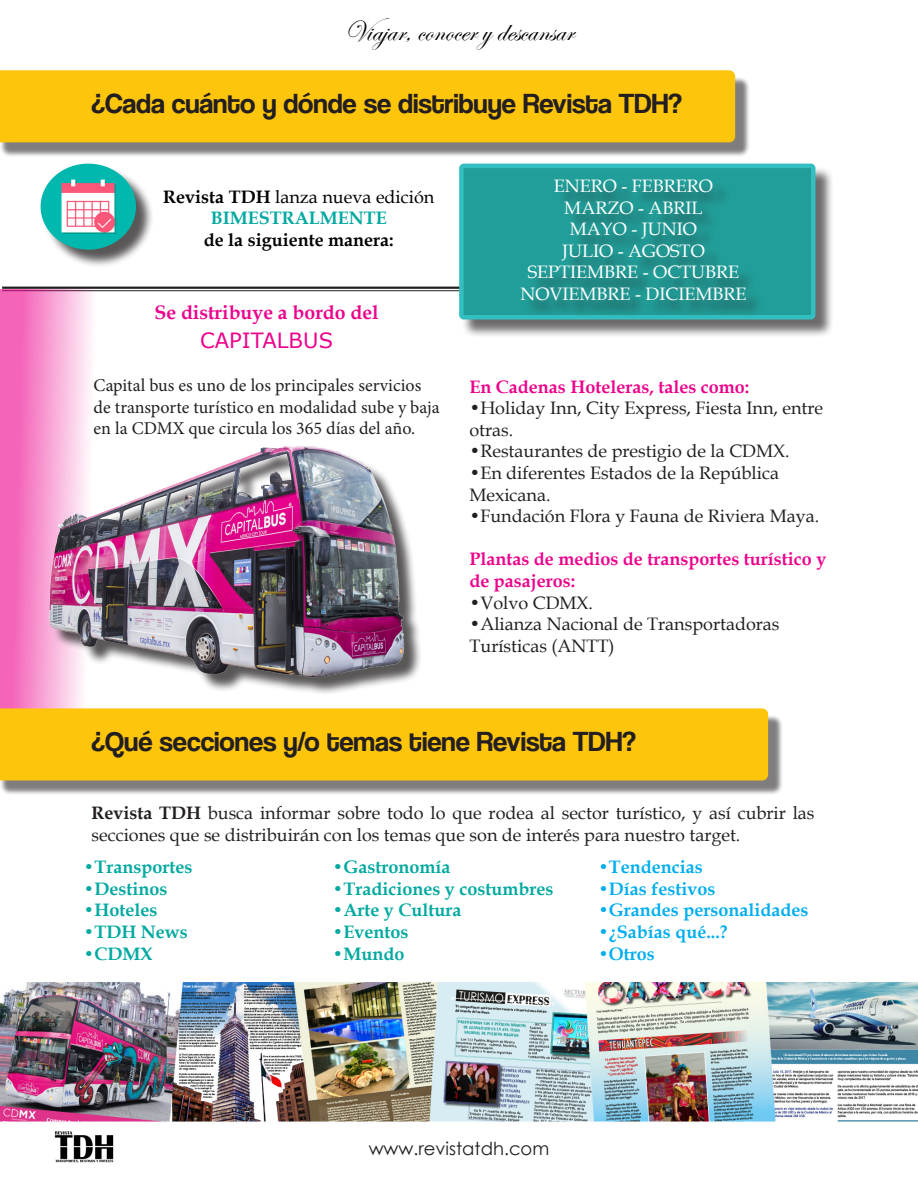
<style>
.page{position:relative;width:918px;height:1188px;background:#fff}
.page>*{position:absolute;margin:0;border:0;box-sizing:border-box;transform-origin:0 0}
.t1{font:30px "Edwardian Script ITC";color:#000}
.t2{font:28.5px "Coolvetica Rg";color:#231f20}
.t3{font:21px "MS Reference Sans Serif";color:#ed028c}
.t4{font:700 19.5px "Book Antiqua";color:#ed028c}
.t5{font:18px/21.6px "Book Antiqua";color:#231f20}
.t6{font:700 18px "Book Antiqua";color:#00a9a0}
.t7{font:18px/21.6px "Minion Pro";color:#231f20}
.t8{font:18px "Book Antiqua";color:#fff}
.t9{font:700 18px/21.6px "Book Antiqua";color:#ed028c}
.t10{font:700 18px "Book Antiqua";color:#00aeef}
.t11{font:18px "Book Antiqua";color:#000}
.t12{font:700 18px "Book Antiqua";color:#000}
.t13{font:18px "Century Gothic";color:#231f20}
.s1{font-weight:700}
</style>
<div class="page">
<img style="left:0;top:982px;width:918px;height:140px">
<hr style="left:2px;top:287px;width:476px;height:2px;background:#231f20">
<hr style="left:2px;top:290px;width:476px;height:1px;background:#231f20">
<svg style="left:0;top:289px;width:282px;height:419px"></svg>
<div style="left:461px;top:166px;width:373px;height:172px;background:#231f20;opacity:.66"></div>
<div style="left:461px;top:166px;width:352px;height:151px;background:#219e99;border-radius:2px"></div>
<div style="left:459px;top:164px;width:356px;height:156px;border:4px solid #33bfc0;border-radius:2px"></div>
<img style="left:54px;top:1131px;width:60px;height:32px">
<div style="left:0;top:76px;width:750px;height:81px;background:#231f20;opacity:.58"></div>
<div style="left:0;top:70px;width:735px;height:72px;background:#fec50d"></div>
<div style="left:525px;top:182px;width:239px;height:137px;background:#231f20;opacity:.64"></div>
<div style="left:47px;top:448px;width:398px;height:259px;background:#fff"></div>
<img style="left:22px;top:435px;width:398px;height:259px">
<div style="left:43px;top:166px;width:112px;height:102px;background:#231f20;opacity:.75"></div>
<img style="left:41px;top:164px;width:95px;height:86px">
<div style="left:0;top:714px;width:783px;height:81px;background:#231f20;opacity:.58"></div>
<div style="left:0;top:708px;width:768px;height:72px;background:#fec50d"></div>
<p class="t1" style="left:344px;top:15px;width:231px">Viajar, conocer y descansar</p>
<p class="t2" style="left:91px;top:87px;width:592px">¿Cada cuánto y dónde se distribuye Revista TDH?</p>
<p class="t11" style="left:163px;top:184px;width:273px"><span class="s1">Revista TDH</span> lanza nueva edición</p>
<p class="t6" style="left:211px;top:206px;width:178px">BIMESTRALMENTE</p>
<p class="t12" style="left:204px;top:227px;width:191px">de la siguiente manera:</p>
<p class="t8" style="left:554px;top:173px;width:161px">ENERO - FEBRERO</p>
<p class="t8" style="left:564px;top:195px;width:140px">MARZO - ABRIL</p>
<p class="t8" style="left:570px;top:217px;width:129px">MAYO - JUNIO</p>
<p class="t8" style="left:562px;top:238px;width:144px">JULIO - AGOSTO</p>
<p class="t8" style="left:528px;top:260px;width:213px">SEPTIEMBRE - OCTUBRE</p>
<p class="t8" style="left:520px;top:281px;width:228px">NOVIEMBRE - DICIEMBRE</p>
<p class="t4" style="left:155px;top:299px;width:226px">Se distribuye a bordo del</p>
<p class="t3" style="left:200px;top:327px;width:134px">CAPITALBUS</p>
<p class="t7" style="left:94px;top:375px;width:348px">Capital bus es uno de los principales servicios de transporte turístico en modalidad sube y baja en la CDMX que circula los 365 días del año.</p>
<p class="t9" style="left:469px;top:376px;width:281px">En Cadenas Hoteleras, tales como:</p>
<p class="t5" style="left:469px;top:397px;width:355px">•Holiday Inn, City Express, Fiesta Inn, entre otras.</p>
<p class="t5" style="left:469px;top:440px;width:322px">•Restaurantes de prestigio de la CDMX.</p>
<p class="t5" style="left:469px;top:462px;width:311px">•En diferentes Estados de la República<br>Mexicana.</p>
<p class="t5" style="left:469px;top:505px;width:351px">•Fundación Flora y Fauna de Riviera Maya.</p>
<p class="t9" style="left:469px;top:548px;width:358px">Plantas de medios de transportes turístico y de pasajeros:</p>
<p class="t5" style="left:469px;top:591px;width:125px">•Volvo CDMX.</p>
<p class="t5" style="left:469px;top:613px;width:312px">•Alianza Nacional de Transportadoras<br>Turísticas (ANTT)</p>
<p class="t2" style="left:91px;top:725px;width:546px">¿Qué secciones y/o temas tiene Revista TDH?</p>
<p class="t5" style="left:91px;top:802px;width:725px"><span class="s1">Revista TDH</span> busca informar sobre todo lo que rodea al sector turístico, y así cubrir las secciones que se distribuirán con los temas que son de interés para nuestro target.</p>
<p class="t10" style="left:598px;top:855px;width:106px">•Tendencias</p>
<p class="t10" style="left:598px;top:876px;width:119px">•Días festivos</p>
<p class="t10" style="left:598px;top:898px;width:212px">•Grandes personalidades</p>
<p class="t10" style="left:598px;top:920px;width:131px">•¿Sabías qué...?</p>
<p class="t10" style="left:598px;top:941px;width:58px">•Otros</p>
<p class="t6" style="left:333px;top:855px;width:119px">•Gastronomía</p>
<p class="t6" style="left:333px;top:876px;width:222px">•Tradiciones y costumbres</p>
<p class="t6" style="left:333px;top:898px;width:130px">•Arte y Cultura</p>
<p class="t6" style="left:333px;top:920px;width:77px">•Eventos</p>
<p class="t6" style="left:333px;top:941px;width:73px">•Mundo</p>
<p class="t6" style="left:84px;top:855px;width:110px">•Transportes</p>
<p class="t6" style="left:84px;top:876px;width:85px">•Destinos</p>
<p class="t6" style="left:84px;top:898px;width:75px">•Hoteles</p>
<p class="t6" style="left:84px;top:920px;width:106px">•TDH News</p>
<p class="t6" style="left:84px;top:941px;width:70px">•CDMX</p>
<p class="t13" style="left:369px;top:1136px;width:182px">www.revistatdh.com</p>
</div>
